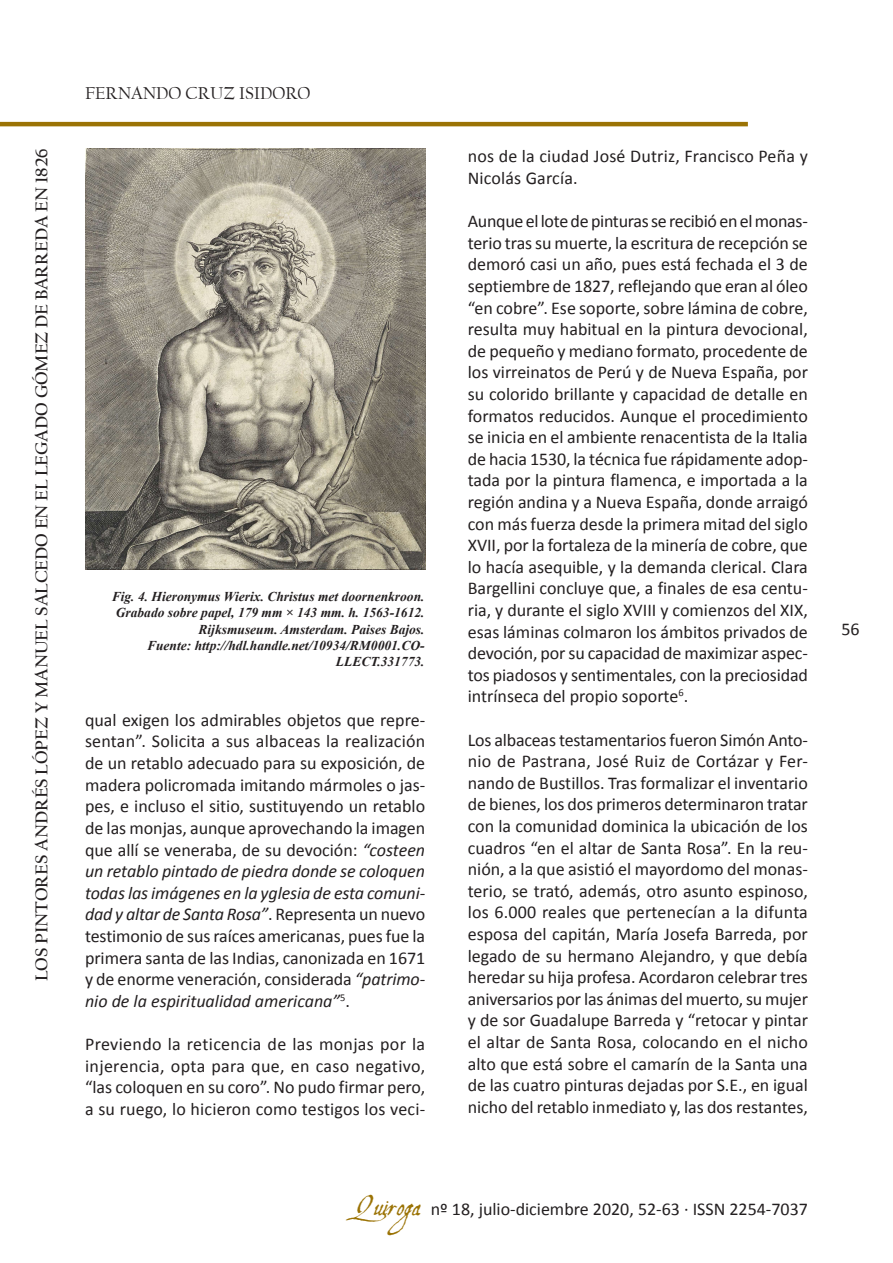
<style>
.page{position:relative;width:893px;height:1263px;background:#fff}
.page>*{position:absolute;margin:0;border:0;box-sizing:border-box;transform-origin:0 0}
.cuerpo_de_texto{font:18px/21.6px "Calibri";color:#231f20;text-align:justify}
.t1{font:700 18px "Californian FB";color:#231f20}
.t2{font:18px "Californian FB";color:#231f20}
.pie_de_foto{font:italic 700 13.5px/16.2px "Times New Roman";color:#231f20;text-align:right}
.s1{font-style:italic}
.s2{font-family:"Aquiline";font-size:27px;color:#9b7305}
</style>
<div class="page">
<hr style="left:0;top:122px;width:748px;height:4px;background:#9b7305">
<img style="left:85px;top:149px;width:340px;height:420px">
<p class="t1" style="left:31px;top:981px;width:834px;rotate:-90deg">Los Pintores Andrés López Y Manuel Salcedo En El Legado Gómez De Barreda En 1826</p>
<p class="t2" style="left:85px;top:83px;width:227px">FERNANDO CRUZ ISIDORO</p>
<p class="pie_de_foto" style="left:112px;top:588px;width:314px">Fig. 4. Hieronymus Wierix. Christus met doornenkroon.</p>
<p class="pie_de_foto" style="left:116px;top:604px;width:310px">Grabado sobre papel, 179 mm × 143 mm. h. 1563-1612.</p>
<p class="pie_de_foto" style="left:199px;top:620px;width:228px">Rijksmuseum. Amsterdam. Paises Bajos.</p>
<p class="pie_de_foto" style="left:147px;top:637px;width:279px">Fuente: http://hdl.handle.net/10934/RM0001.CO-<br>LLECT.331773.</p>
<p class="cuerpo_de_texto" style="left:85px;top:708px;width:342px">qual exigen los admirables objetos que repre&shy;sentan”. Solicita a sus albaceas la realización de un retablo adecuado para su exposición, de madera policromada imitando mármoles o jas&shy;pes, e incluso el sitio, sustituyendo un retablo de las monjas, aunque aprovechando la imagen que allí se veneraba, de su devoción: <span class="s1">“costeen un retablo pintado de piedra donde se coloquen todas las imágenes en la yglesia de esta comuni&shy;dad y altar de Santa Rosa”</span>. Representa un nuevo testimonio de sus raíces americanas, pues fue la primera santa de las Indias, canonizada en 1671 y de enorme veneración, considerada <span class="s1">“patrimo&shy;nio de la espiritualidad americana”</span><sup>5</sup>.</p>
<p class="cuerpo_de_texto" style="left:85px;top:1032px;width:342px">Previendo la reticencia de las monjas por la injerencia, opta para que, en caso negativo, “las coloquen en su coro”. No pudo firmar pero, a su ruego, lo hicieron como testigos los veci-</p>
<p class="cuerpo_de_texto" style="left:468px;top:145px;width:342px">nos de la ciudad José Dutriz, Francisco Peña y<br>Nicolás García.</p>
<p class="cuerpo_de_texto" style="left:468px;top:209px;width:342px">Aunque el lote de pinturas se recibió en el monas&shy;terio tras su muerte, la escritura de recepción se demoró casi un año, pues está fechada el 3 de septiembre de 1827, reflejando que eran al óleo “en cobre”. Ese soporte, sobre lámina de cobre, resulta muy habitual en la pintura devocional, de pequeño y mediano formato, procedente de los virreinatos de Perú y de Nueva España, por su colorido brillante y capacidad de detalle en formatos reducidos. Aunque el procedimiento se inicia en el ambiente renacentista de la Italia de hacia 1530, la técnica fue rápidamente adop&shy;tada por la pintura flamenca, e importada a la región andina y a Nueva España, donde arraigó con más fuerza desde la primera mitad del siglo XVII, por la fortaleza de la minería de cobre, que lo hacía asequible, y la demanda clerical. Clara Bargellini concluye que, a finales de esa centu&shy;ria, y durante el siglo XVIII y comienzos del XIX, esas láminas colmaron los ámbitos privados de devoción, por su capacidad de maximizar aspec&shy;tos piadosos y sentimentales, con la preciosidad intrínseca del propio soporte<sup>6</sup>.</p>
<p class="cuerpo_de_texto" style="left:468px;top:728px;width:342px">Los albaceas testamentarios fueron Simón Anto&shy;nio de Pastrana, José Ruiz de Cortázar y Fer&shy;nando de Bustillos. Tras formalizar el inventario de bienes, los dos primeros determinaron tratar con la comunidad dominica la ubicación de los cuadros “en el altar de Santa Rosa”. En la reu&shy;nión, a la que asistió el mayordomo del monas&shy;terio, se trató, además, otro asunto espinoso, los 6.000 reales que pertenecían a la difunta esposa del capitán, María Josefa Barreda, por legado de su hermano Alejandro, y que debía heredar su hija profesa. Acordaron celebrar tres aniversarios por las ánimas del muerto, su mujer y de sor Guadalupe Barreda y “retocar y pintar el altar de Santa Rosa, colocando en el nicho alto que está sobre el camarín de la Santa una de las cuatro pinturas dejadas por S.E., en igual nicho del retablo inmediato y, las dos restantes,</p>
<p class="cuerpo_de_texto" style="left:354px;top:1197px;width:455px"><span class="s2">Quiroga</span> nº 18, julio-diciembre 2020, 52-63 · ISSN 2254-7037</p>
<p class="cuerpo_de_texto" style="left:841px;top:617px;width:20px">56</p>
</div>
